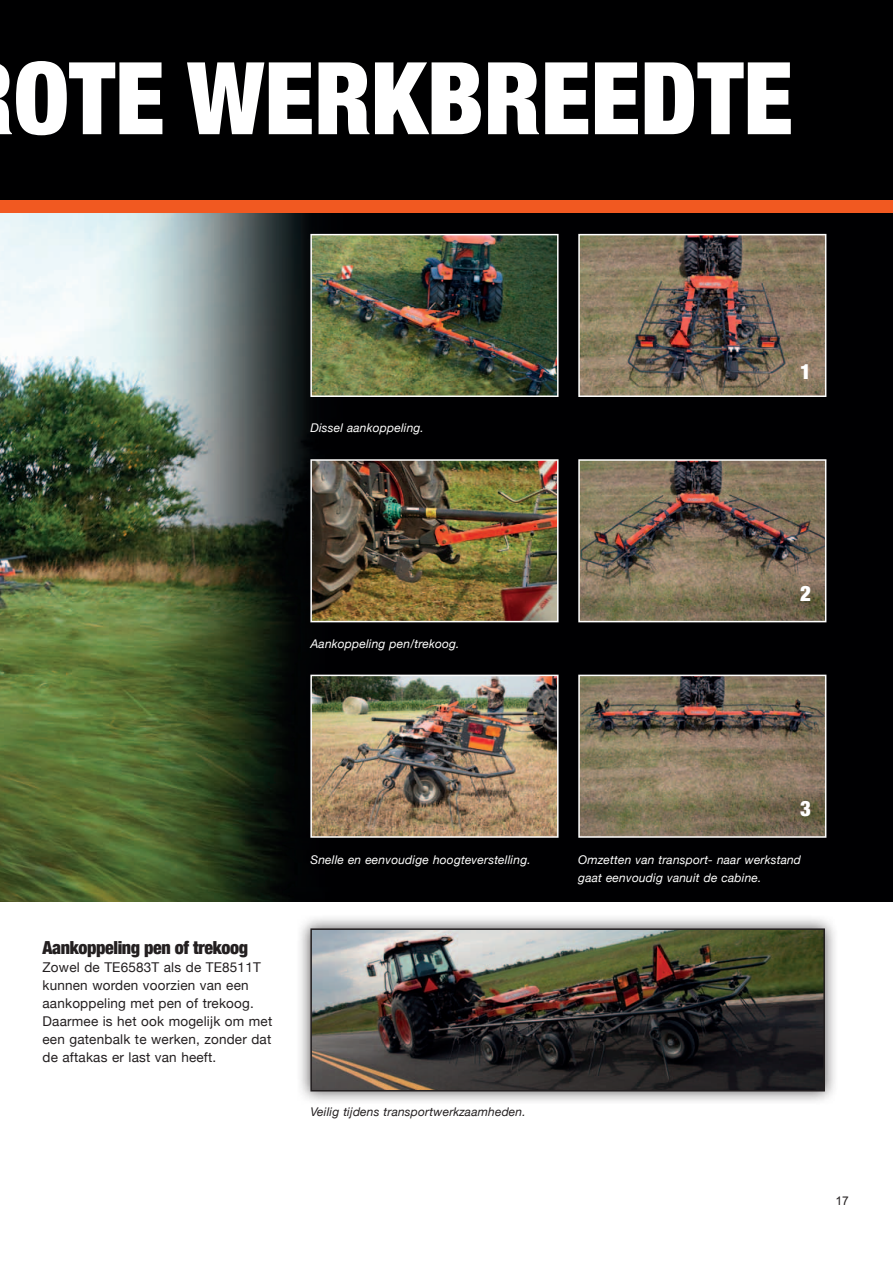
<style>
.page{position:relative;width:893px;height:1263px;background:#fff}
.page>*{position:absolute;margin:0;border:0;box-sizing:border-box;transform-origin:0 0}
.t1{font:900 condensed 100.5px "Helvetica Neue";color:#fff}
.t2{font:900 condensed 21px "Helvetica Neue";color:#fff}
.t3{font:900 condensed 18px "Helvetica Neue";letter-spacing:-.02em;color:#231f20}
.t4{font:13.5px/18px "Helvetica Neue";letter-spacing:.015em;color:#231f20}
.t5{font:italic 12px/18px "Helvetica Neue";letter-spacing:.015em;color:#fff}
.t6{font:italic 12px "Helvetica Neue";letter-spacing:.015em;color:#231f20}
.t7{font:12px "Arial";color:#231f20}
</style>
<div class="page">
<img style="left:0;top:213px;width:893px;height:688px">
<div style="left:0;top:0;width:893px;height:200px;background:#000001"></div>
<div style="left:0;top:200px;width:893px;height:13px;background:#f15921"></div>
<img style="left:313px;top:678px;width:243px;height:157px">
<div style="left:310px;top:675px;width:249px;height:163px;border:2px solid #fff"></div>
<img style="left:313px;top:462px;width:243px;height:157px">
<div style="left:310px;top:459px;width:249px;height:163px;border:2px solid #fff"></div>
<img style="left:313px;top:237px;width:243px;height:157px">
<div style="left:310px;top:234px;width:249px;height:163px;border:2px solid #fff"></div>
<img style="left:581px;top:678px;width:242px;height:157px">
<div style="left:578px;top:675px;width:248px;height:163px;border:2px solid #fff"></div>
<img style="left:581px;top:462px;width:242px;height:157px">
<div style="left:578px;top:459px;width:248px;height:163px;border:2px solid #fff"></div>
<img style="left:581px;top:237px;width:242px;height:157px">
<div style="left:578px;top:234px;width:248px;height:163px;border:2px solid #fff"></div>
<div style="left:296px;top:914px;width:543px;height:192px;background:#231f20;opacity:.75"></div>
<img style="left:313px;top:931px;width:509px;height:157px">
<div style="left:310px;top:928px;width:515px;height:163px;border:2px solid #231f20"></div>
<h1 class="t1" style="left:-99px;top:36px;width:53px">ote</h1>
<h1 class="t1" style="left:187px;top:36px;width:349px">werkbreedte</h1>
<p class="t5" style="left:310px;top:419px;width:115px">Dissel aankoppeling.</p>
<h2 class="t2" style="left:800px;top:358px;width:12px">1</h2>
<p class="t5" style="left:310px;top:635px;width:151px">Aankoppeling pen/trekoog.</p>
<h2 class="t2" style="left:800px;top:581px;width:12px">2</h2>
<h3 class="t3" style="left:43px;top:937px;width:207px">Aankoppeling pen of trekoog</h3>
<p class="t4" style="left:43px;top:958px;width:231px">Zowel de TE6583T als de TE8511T kunnen worden voorzien van een aankoppeling met pen of trekoog.<br>Daarmee is het ook mogelijk om met een gatenbalk te werken, zonder dat de aftakas er last van heeft.</p>
<h2 class="t2" style="left:800px;top:796px;width:12px">3</h2>
<p class="t5" style="left:310px;top:851px;width:222px">Snelle en eenvoudige hoogteverstelling.</p>
<p class="t5" style="left:578px;top:851px;width:224px">Omzetten van transport- naar werkstand gaat eenvoudig vanuit de cabine.</p>
<p class="t6" style="left:310px;top:1105px;width:217px">Veilig tijdens transportwerkzaamheden.</p>
<p class="t7" style="left:836px;top:1194px;width:15px">17</p>
</div>
